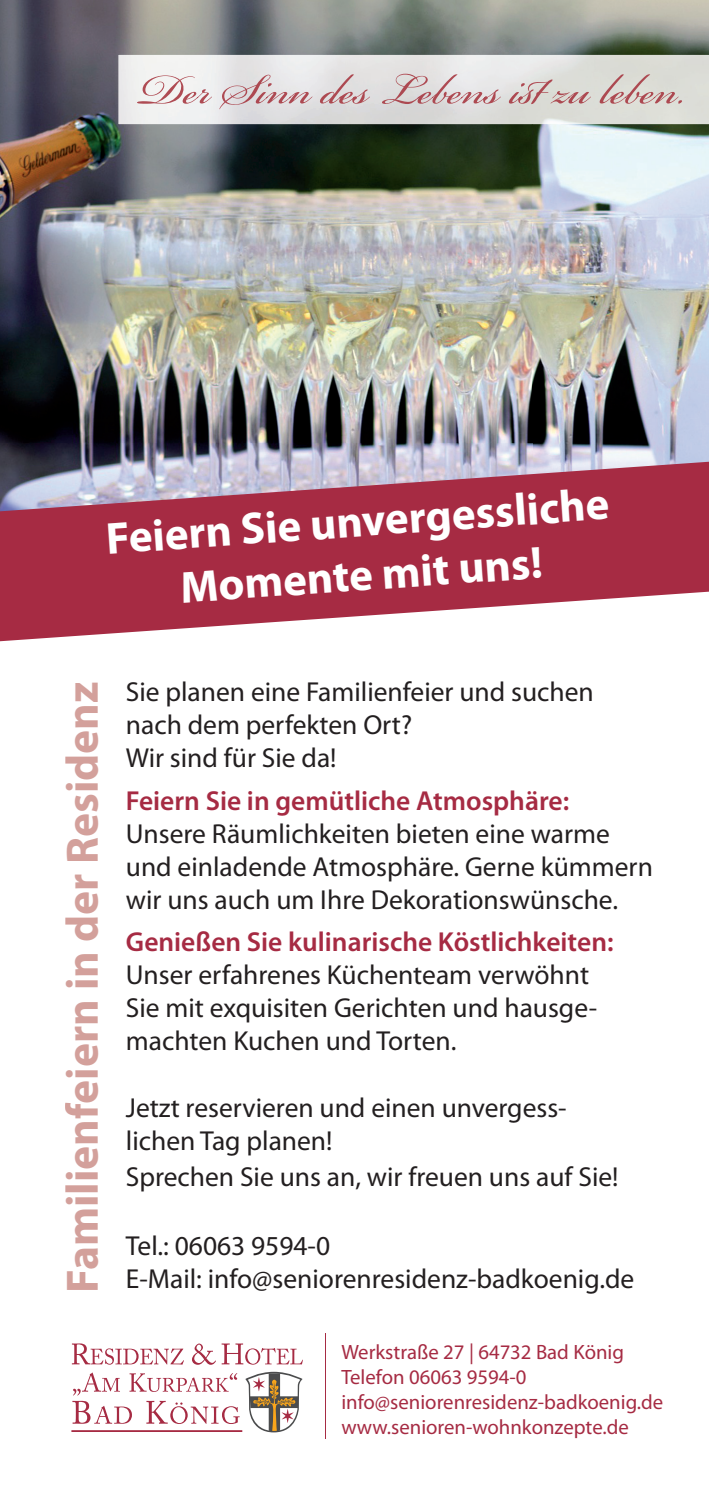
<style>
.page{position:relative;width:709px;height:1489px;background:#fff}
.page>*{position:absolute;margin:0;border:0;box-sizing:border-box;transform-origin:0 0}
.t1{font:700 45.5px "Myriad Pro";color:#d3a09b}
.t2{font:700 45px/54px "Myriad Pro";color:#fff;text-align:center}
.t3{font:27.5px/33px "Myriad Pro";color:#231f20}
.t4{font:600 27.5px "Myriad Pro";color:#a62b43}
.t5{font:20.75px/25px "Myriad Pro";color:#a62b43}
</style>
<div class="page">
<img style="left:0;top:0;width:709px;height:461px">
<svg style="left:0;top:461px;width:709px;height:180px;background:#b45c70"></svg>
<svg style="left:72px;top:1343px;width:112px;height:21px"></svg>
<svg style="left:192px;top:1343px;width:24px;height:21px"></svg>
<svg style="left:222px;top:1343px;width:81px;height:21px"></svg>
<hr style="left:71px;top:1429px;width:171px;height:2px;background:#a62b43">
<svg style="left:72px;top:1371px;width:230px;height:61px"></svg>
<hr style="left:325px;top:1333px;width:1px;height:105px;background:#a62b43">
<img style="left:119px;top:55px;width:590px;height:69px">
<img style="left:137px;top:74px;width:545px;height:35px">
<h2 class="t2" style="left:104px;top:510px;width:506px;rotate:-4deg">Feiern Sie unvergessliche<br>Momente mit uns!</h2>
<h1 class="t1" style="left:53px;top:1292px;width:612px;rotate:-90deg">Familienfeiern in der Residenz</h1>
<p class="t3" style="left:126px;top:675px;width:469px">Sie planen eine Familienfeier und suchen nach dem perfekten Ort?<br>Wir sind für Sie da!</p>
<p class="t4" style="left:126px;top:783px;width:445px">Feiern Sie in gemütliche Atmosphäre:</p>
<p class="t3" style="left:126px;top:816px;width:528px">Unsere Räumlichkeiten bieten eine warme und einladende Atmosphäre. Gerne kümmern wir uns auch um Ihre Dekorationswünsche.</p>
<p class="t4" style="left:126px;top:924px;width:489px">Genießen Sie kulinarische Köstlichkeiten:</p>
<p class="t3" style="left:126px;top:958px;width:473px">Unser erfahrenes Küchenteam verwöhnt<br>Sie mit exquisiten Gerichten und hausge&shy;machten Kuchen und Torten.</p>
<p class="t3" style="left:126px;top:1090px;width:442px">Jetzt reservieren und einen unvergess&shy;lichen Tag planen!</p>
<p class="t3" style="left:126px;top:1159px;width:494px">Sprechen Sie uns an, wir freuen uns auf Sie!</p>
<p class="t3" style="left:126px;top:1228px;width:510px">Tel.: 06063 9594-0<br>E-Mail: info@seniorenresidenz-badkoenig.de</p>
<p class="t5" style="left:341px;top:1338px;width:323px">Werkstraße 27 | 64732 Bad König<br>Telefon 06063 9594-0 info@seniorenresidenz-badkoenig.de www.senioren-wohnkonzepte.de</p>
</div>
